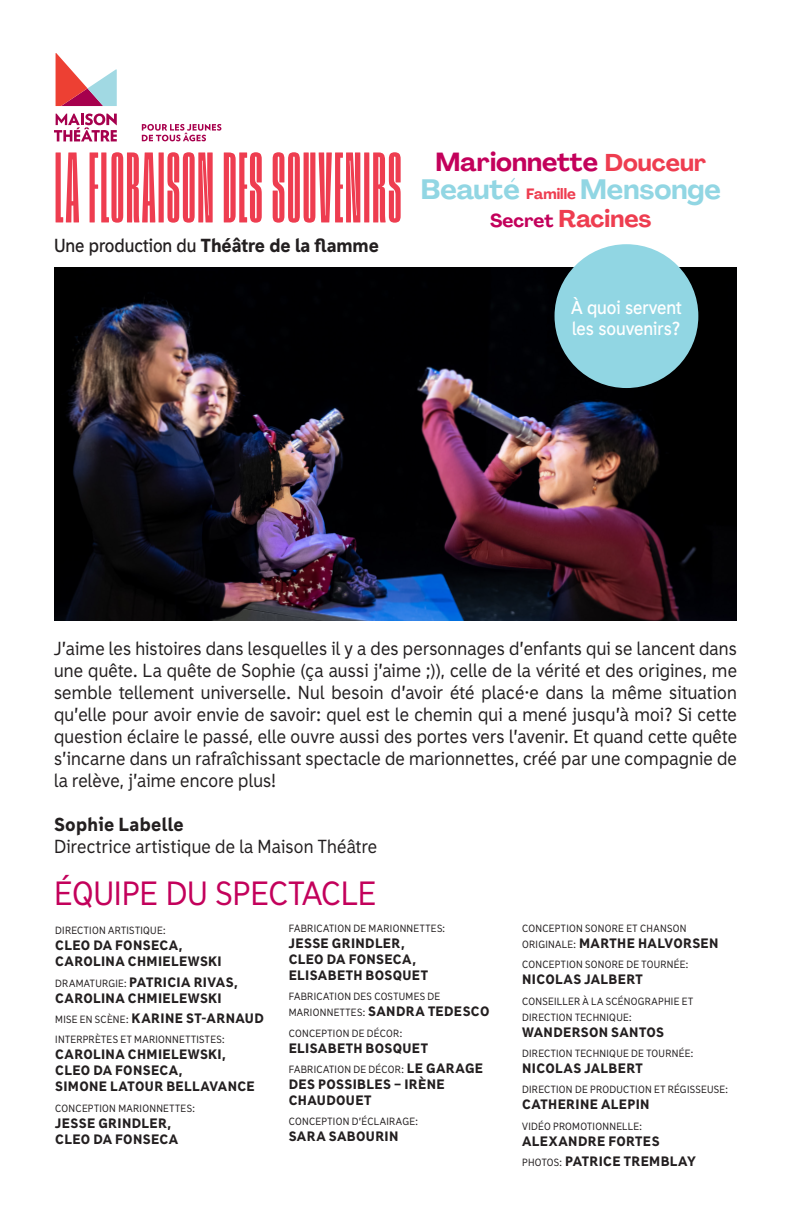
<style>
.page{position:relative;width:792px;height:1224px;background:#fff}
.page>*{position:absolute;margin:0;border:0;box-sizing:border-box;transform-origin:0 0}
.t1{font:300 100px "Fixture Ultra";letter-spacing:.02em;color:#ee3d50}
.t2{font:32px "Madras";letter-spacing:-.005em;color:#c3015b}
.t3{font:27.6px "Agrandir Variable";color:#91d6e3}
.t4{font:25.8px "Agrandir Variable";color:#c3015b}
.t5{font:24px "Agrandir Variable";color:#ee3d50}
.t6{font:18px/22px "Madras";letter-spacing:.015em;color:#231f20;text-align:justify}
.t7{font:900 18px "Madras";letter-spacing:.005em;color:#231f20}
.t8{font:700 18px "Madras";color:#fff}
.t9{font:900 13px/16px "Madras";letter-spacing:.03em;color:#231f20}
.t10{font:10px/16px "Madras";letter-spacing:.03em;color:#231f20}
.s1{font-weight:700}
.s2{font-size:24px;color:#ee3d50}
.s3{font-size:14.8px;color:#ee3d50}
.s4{font-size:18.4px;color:#c3015b}
.s5{font-weight:400;font-size:10px}
.s6{font-weight:900;font-size:13px}
</style>
<div class="page">
<img style="left:55px;top:268px;width:682px;height:352px">
<div style="left:555px;top:244px;width:143px;height:144px;background:#91d6e3;border-radius:50%"></div>
<svg style="left:142px;top:124px;width:79px;height:17px"></svg>
<svg style="left:56px;top:53px;width:61px;height:53px"></svg>
<svg style="left:54px;top:114px;width:63px;height:27px"></svg>
<p class="t1" style="left:55px;top:137px;width:348px">LA FLORAISON DES SOUVENIRS</p>
<p class="t7" style="left:54px;top:234px;width:326px"><span class="s1">Une production du</span> Théâtre de la flamme</p>
<p class="t4" style="left:436px;top:147px;width:272px">Marionnette <span class="s2">Douceur</span></p>
<p class="t3" style="left:421px;top:173px;width:302px">Beauté <span class="s3">Famille</span> Mensonge</p>
<p class="t5" style="left:490px;top:204px;width:163px"><span class="s4">Secret</span> Racines</p>
<p class="t8" style="left:571px;top:296px;width:112px">À quoi servent</p>
<p class="t8" style="left:572px;top:318px;width:110px">les souvenirs?</p>
<p class="t6" style="left:54px;top:637px;width:685px">J’aime les histoires dans lesquelles il y a des personnages d’enfants qui se lancent dans une quête. La quête de Sophie (ça aussi j’aime ;)), celle de la vérité et des origines, me semble tellement universelle. Nul besoin d’avoir été placé·e dans la même situation qu’elle pour avoir envie de savoir: quel est le chemin qui a mené jusqu’à moi? Si cette question éclaire le passé, elle ouvre aussi des portes vers l’avenir. Et quand cette quête s’incarne dans un rafraîchissant spectacle de marionnettes, créé par une compagnie de la relève, j’aime encore plus!</p>
<p class="t7" style="left:54px;top:812px;width:131px">Sophie Labelle</p>
<p class="t6" style="left:54px;top:835px;width:325px">Directrice artistique de la Maison Théâtre</p>
<p class="t2" style="left:54px;top:874px;width:324px">ÉQUIPE DU SPECTACLE</p>
<p class="t10" style="left:55px;top:923px;width:112px">DIRECTION ARTISTIQUE:</p>
<p class="t9" style="left:55px;top:938px;width:168px">CLEO DA FONSECA,<br>CAROLINA CHMIELEWSKI</p>
<p class="t9" style="left:55px;top:974px;width:184px"><span class="s5">DRAMATURGIE:</span> PATRICIA RIVAS,<br>CAROLINA CHMIELEWSKI</p>
<p class="t9" style="left:55px;top:1010px;width:210px"><span class="s5">MISE EN SCÈNE:</span> KARINE ST-ARNAUD</p>
<p class="t10" style="left:55px;top:1032px;width:171px">INTERPRÈTES ET MARIONNETTISTES:</p>
<p class="t9" style="left:55px;top:1047px;width:201px">CAROLINA CHMIELEWSKI,<br>CLEO DA FONSECA,<br>SIMONE LATOUR BELLAVANCE</p>
<p class="t10" style="left:55px;top:1100px;width:141px">CONCEPTION MARIONNETTES:</p>
<p class="t9" style="left:55px;top:1115px;width:124px">JESSE GRINDLER,<br>CLEO DA FONSECA</p>
<p class="t10" style="left:289px;top:920px;width:158px">FABRICATION DE MARIONNETTES:</p>
<p class="t9" style="left:289px;top:935px;width:141px">JESSE GRINDLER,<br>CLEO DA FONSECA,<br>ELISABETH BOSQUET</p>
<p class="t10" style="left:289px;top:989px;width:202px">FABRICATION DES COSTUMES DE<br>MARIONNETTES: <span class="s6">SANDRA TEDESCO</span></p>
<p class="t10" style="left:289px;top:1025px;width:115px">CONCEPTION DE DÉCOR:</p>
<p class="t9" style="left:289px;top:1040px;width:141px">ELISABETH BOSQUET</p>
<p class="t10" style="left:289px;top:1061px;width:196px">FABRICATION DE DÉCOR: <span class="s6">LE GARAGE</span></p>
<p class="t9" style="left:289px;top:1076px;width:157px">DES POSSIBLES – IRÈNE<br>CHAUDOUET</p>
<p class="t10" style="left:289px;top:1114px;width:131px">CONCEPTION D’ÉCLAIRAGE:</p>
<p class="t9" style="left:289px;top:1128px;width:111px">SARA SABOURIN</p>
<p class="t10" style="left:522px;top:920px;width:166px">CONCEPTION SONORE ET CHANSON</p>
<p class="t9" style="left:522px;top:935px;width:198px"><span class="s5">ORIGINALE:</span> MARTHE HALVORSEN</p>
<p class="t10" style="left:522px;top:957px;width:168px">CONCEPTION SONORE DE TOURNÉE:</p>
<p class="t9" style="left:522px;top:972px;width:122px">NICOLAS JALBERT</p>
<p class="t10" style="left:522px;top:993px;width:172px">CONSEILLER À LA SCÉNOGRAPHIE ET<br>DIRECTION TECHNIQUE:</p>
<p class="t9" style="left:522px;top:1024px;width:143px">WANDERSON SANTOS</p>
<p class="t10" style="left:522px;top:1045px;width:173px">DIRECTION TECHNIQUE DE TOURNÉE:</p>
<p class="t9" style="left:522px;top:1060px;width:122px">NICOLAS JALBERT</p>
<p class="t10" style="left:522px;top:1082px;width:207px">DIRECTION DE PRODUCTION ET RÉGISSEUSE:</p>
<p class="t9" style="left:522px;top:1096px;width:129px">CATHERINE ALEPIN</p>
<p class="t10" style="left:522px;top:1118px;width:121px">VIDÉO PROMOTIONNELLE:</p>
<p class="t9" style="left:522px;top:1133px;width:139px">ALEXANDRE FORTES</p>
<p class="t9" style="left:522px;top:1153px;width:175px"><span class="s5">PHOTOS:</span> PATRICE TREMBLAY</p>
</div>
